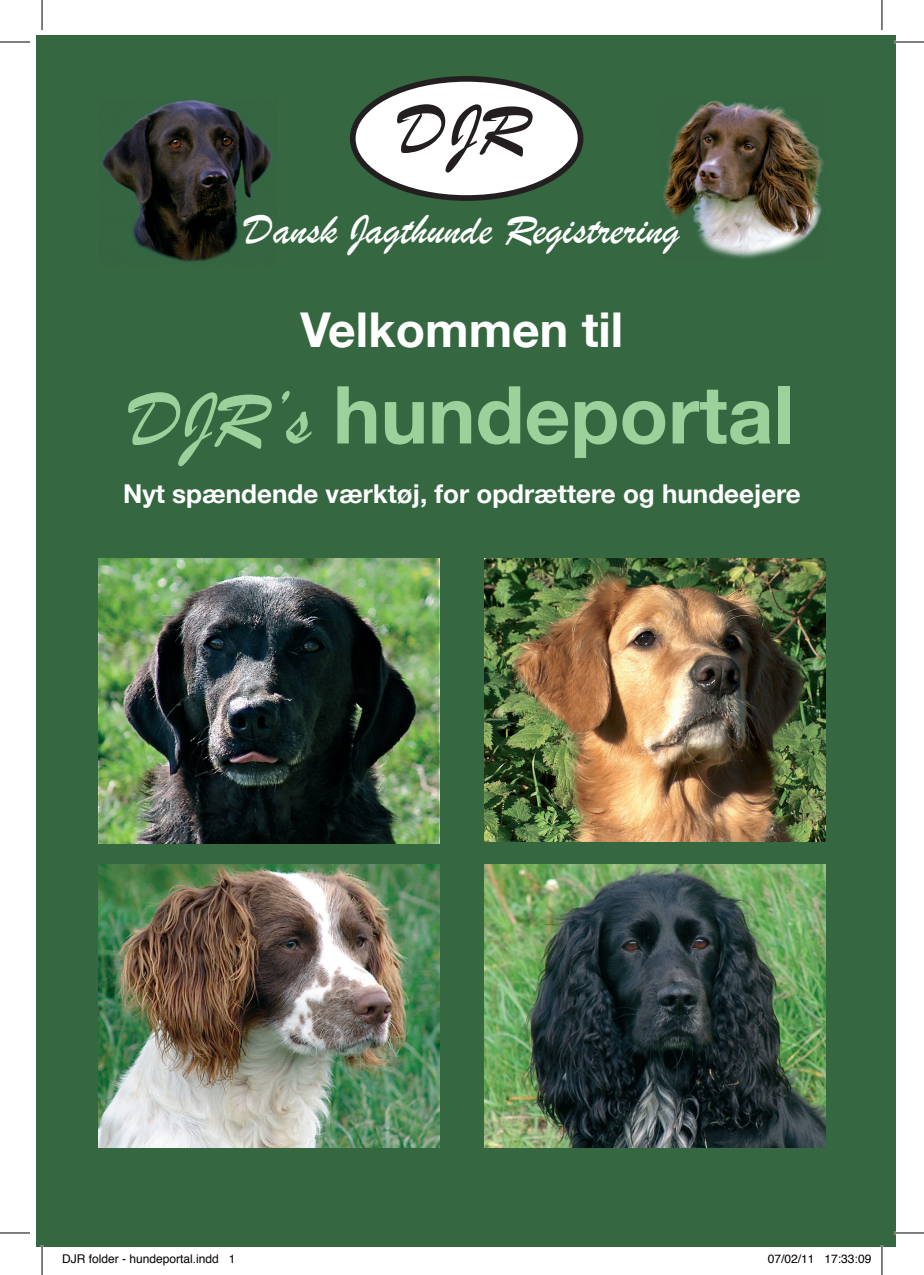
<style>
.page{position:relative;width:924px;height:1275px;background:#fff}
.page>*{position:absolute;margin:0;border:0;box-sizing:border-box;transform-origin:0 0}
.t1{font:700 80px "Helvetica Neue";color:#9cd19c}
.t2{font:73.8px "Brush Script";color:#231f20}
.t3{font:700 48px "Helvetica Neue";color:#fff}
.t4{font:44px "Brush Script";color:#fff}
.t5{font:700 26px "Helvetica Neue";color:#fff}
.t6{font:12px "Helvetica";color:#000}
.s1{font-family:"Brush Script";font-weight:400}
</style>
<div class="page">
<div style="left:36px;top:35px;width:859px;height:1211px;background:#356740"></div>
<div style="left:352px;top:79px;width:228px;height:119px;background:#fff;border-radius:50%"></div>
<div style="left:350px;top:76px;width:233px;height:125px;border:6px solid #231f20;border-radius:50%"></div>
<img style="left:99px;top:558px;width:340px;height:285px">
<img style="left:484px;top:864px;width:340px;height:284px">
<img style="left:484px;top:558px;width:340px;height:283px">
<img style="left:99px;top:864px;width:340px;height:284px">
<img style="left:101px;top:100px;width:172px;height:162px">
<img style="left:663px;top:100px;width:161px;height:159px">
<hr style="left:893px;top:41px;width:30px;height:2px;background:#fff">
<hr style="left:893px;top:1231px;width:30px;height:3px;background:#fff">
<hr style="left:41px;top:1245px;width:2px;height:30px;background:#fff">
<hr style="left:880px;top:1245px;width:2px;height:30px;background:#fff">
<hr style="left:0;top:42px;width:30px;height:1px;background:#000">
<hr style="left:893px;top:42px;width:30px;height:1px;background:#000">
<hr style="left:0;top:1232px;width:30px;height:1px;background:#000">
<hr style="left:893px;top:1232px;width:30px;height:1px;background:#000">
<hr style="left:42px;top:0;width:1px;height:30px;background:#000">
<hr style="left:42px;top:1245px;width:1px;height:30px;background:#000">
<hr style="left:881px;top:0;width:1px;height:30px;background:#000">
<hr style="left:881px;top:1245px;width:1px;height:30px;background:#000">
<h2 class="t2" style="left:398px;top:84px;width:128px">DJR</h2>
<h3 class="t4" style="left:244px;top:203px;width:436px">Dansk Jagthunde Registrering</h3>
<h3 class="t3" style="left:300px;top:301px;width:324px">Velkommen til</h3>
<h1 class="t1" style="left:130px;top:365px;width:665px"><span class="s1">DJR’s</span> hundeportal</h1>
<p class="t5" style="left:123px;top:478px;width:679px">Nyt spændende værktøj, for opdrættere og hundeejere</p>
<p class="t6" style="left:62px;top:1249px;width:175px">DJR folder - hundeportal.indd 1</p>
<p class="t6" style="left:767px;top:1249px;width:105px">07/02/11 17:33:09</p>
</div>
